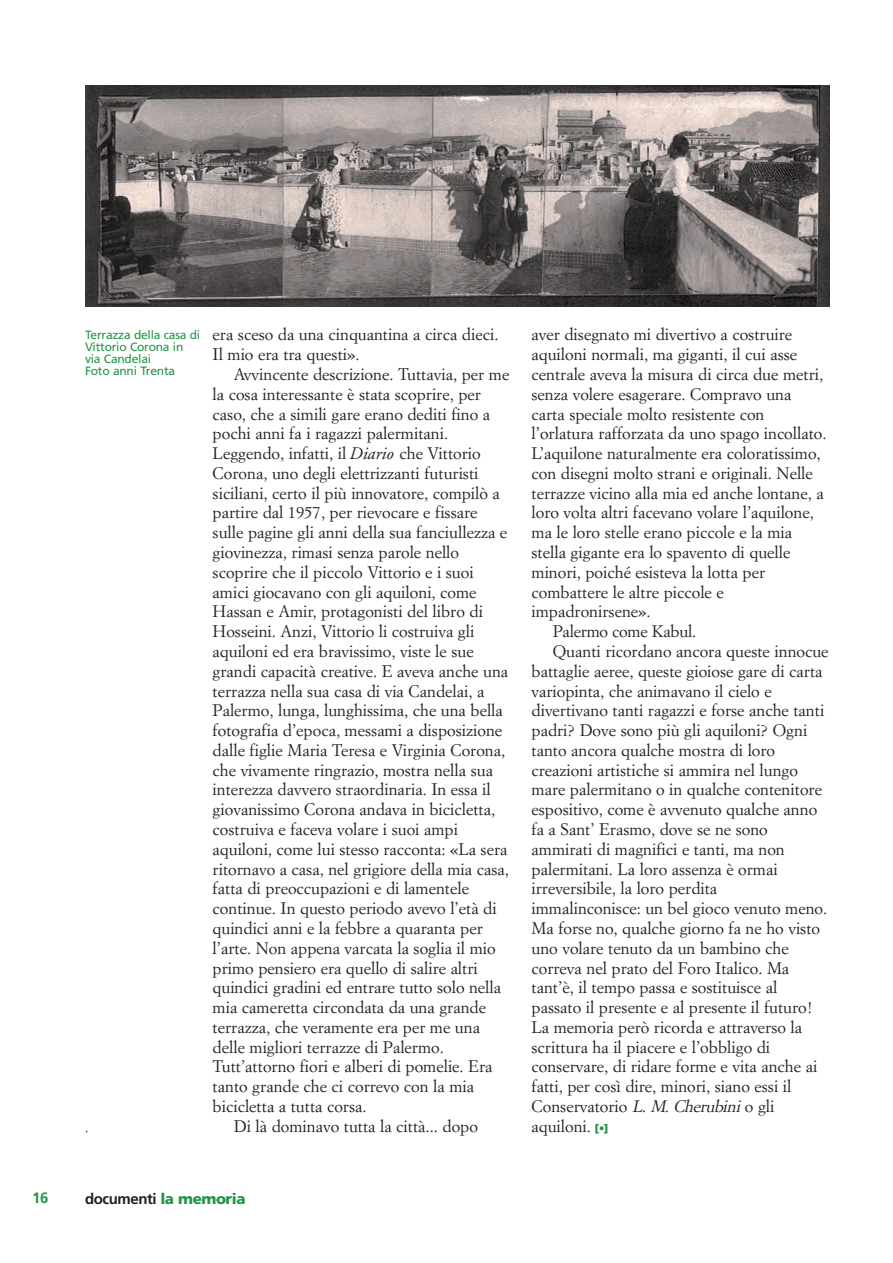
<style>
.page{position:relative;width:893px;height:1263px;background:#fff}
.page>*{position:absolute;margin:0;border:0;box-sizing:border-box;transform-origin:0 0}
.t1{font:16.5px/19.8px "Simoncini Garamond";color:#231f20}
.t2{font:700 15px "Frutiger";letter-spacing:-.03em;color:#231f20}
.t3{font:700 15px "Frutiger";color:#219546}
.t4{font:13.5px "Simoncini Garamond";color:#231f20}
.t5{font:12px/12px "Frutiger";letter-spacing:-.015em;color:#219546}
.s1{font-family:"Simoncini Garamond Uni Italic"}
.s2{font-style:italic}
.s3{font-family:"Frutiger";font-weight:900;font-size:10.5px;color:#219546}
.s4{font-weight:900;color:#219546}
</style>
<div class="page">
<img style="left:85px;top:85px;width:744px;height:222px">
<p class="t3" style="left:32px;top:1192px;width:18px">16</p>
<p class="t5" style="left:85px;top:329px;width:117px">Terrazza della casa di<br>Vittorio Corona in via Candelai<br>Foto anni Trenta</p>
<p class="t4" style="left:85px;top:1122px;width:5px">.</p>
<p class="t1" style="left:213px;top:326px;width:287px">era sceso da una cinquantina a circa dieci.<br>Il mio era tra questi».</p>
<p class="t1" style="left:234px;top:365px;width:277px">Avvincente descrizione. Tuttavia, per me</p>
<p class="t1" style="left:213px;top:385px;width:270px">la cosa interessante è stata scoprire, per</p>
<p class="t1" style="left:213px;top:405px;width:279px">caso, che a simili gare erano dediti fino a</p>
<p class="t1" style="left:213px;top:425px;width:237px">pochi anni fa i ragazzi palermitani.</p>
<p class="t1" style="left:213px;top:445px;width:270px">Leggendo, infatti, il <span class="s1">Diario</span> che Vittorio</p>
<p class="t1" style="left:213px;top:464px;width:267px">Corona, uno degli elettrizzanti futuristi</p>
<p class="t1" style="left:213px;top:484px;width:289px">siciliani, certo il più innovatore, compilò a</p>
<p class="t1" style="left:213px;top:504px;width:266px">partire dal 1957, per rievocare e fissare</p>
<p class="t1" style="left:213px;top:524px;width:296px">sulle pagine gli anni della sua fanciullezza e</p>
<p class="t1" style="left:213px;top:543px;width:248px">giovinezza, rimasi senza parole nello</p>
<p class="t1" style="left:213px;top:563px;width:263px">scoprire che il piccolo Vittorio e i suoi</p>
<p class="t1" style="left:213px;top:583px;width:265px">amici giocavano con gli aquiloni, come</p>
<p class="t1" style="left:213px;top:603px;width:272px">Hassan e Amir, protagonisti del libro di</p>
<p class="t1" style="left:213px;top:623px;width:263px">Hosseini. Anzi, Vittorio li costruiva gli</p>
<p class="t1" style="left:213px;top:642px;width:263px">aquiloni ed era bravissimo, viste le sue</p>
<p class="t1" style="left:213px;top:662px;width:297px">grandi capacità creative. E aveva anche una</p>
<p class="t1" style="left:213px;top:682px;width:273px">terrazza nella sua casa di via Candelai, a</p>
<p class="t1" style="left:213px;top:702px;width:292px">Palermo, lunga, lunghissima, che una bella</p>
<p class="t1" style="left:213px;top:722px;width:291px">fotografia d’epoca, messami a disposizione</p>
<p class="t1" style="left:213px;top:741px;width:294px">dalle figlie Maria Teresa e Virginia Corona,</p>
<p class="t1" style="left:213px;top:761px;width:282px">che vivamente ringrazio, mostra nella sua</p>
<p class="t1" style="left:213px;top:781px;width:280px">interezza davvero straordinaria. In essa il</p>
<p class="t1" style="left:213px;top:801px;width:284px">giovanissimo Corona andava in bicicletta,</p>
<p class="t1" style="left:213px;top:820px;width:247px">costruiva e faceva volare i suoi ampi</p>
<p class="t1" style="left:213px;top:840px;width:296px">aquiloni, come lui stesso racconta: «La sera</p>
<p class="t1" style="left:213px;top:860px;width:298px">ritornavo a casa, nel grigiore della mia casa,</p>
<p class="t1" style="left:213px;top:880px;width:258px">fatta di preoccupazioni e di lamentele</p>
<p class="t1" style="left:213px;top:900px;width:286px">continue. In questo periodo avevo l’età di</p>
<p class="t1" style="left:213px;top:919px;width:272px">quindici anni e la febbre a quaranta per</p>
<p class="t1" style="left:213px;top:939px;width:285px">l’arte. Non appena varcata la soglia il mio</p>
<p class="t1" style="left:213px;top:959px;width:267px">primo pensiero era quello di salire altri</p>
<p class="t1" style="left:213px;top:979px;width:290px">quindici gradini ed entrare tutto solo nella</p>
<p class="t1" style="left:213px;top:999px;width:275px">mia cameretta circondata da una grande</p>
<p class="t1" style="left:213px;top:1018px;width:269px">terrazza, che veramente era per me una</p>
<p class="t1" style="left:213px;top:1038px;width:233px">delle migliori terrazze di Palermo.</p>
<p class="t1" style="left:213px;top:1058px;width:281px">Tutt’attorno fiori e alberi di pomelie. Era</p>
<p class="t1" style="left:213px;top:1078px;width:263px">tanto grande che ci correvo con la mia</p>
<p class="t1" style="left:213px;top:1097px;width:156px">bicicletta a tutta corsa.</p>
<p class="t1" style="left:234px;top:1117px;width:246px">Di là dominavo tutta la città... dopo</p>
<p class="t1" style="left:531px;top:326px;width:262px">aver disegnato mi divertivo a costruire</p>
<p class="t1" style="left:531px;top:346px;width:267px">aquiloni normali, ma giganti, il cui asse</p>
<p class="t1" style="left:531px;top:365px;width:293px">centrale aveva la misura di circa due metri,</p>
<p class="t1" style="left:531px;top:385px;width:261px">senza volere esagerare. Compravo una</p>
<p class="t1" style="left:531px;top:405px;width:234px">carta speciale molto resistente con</p>
<p class="t1" style="left:531px;top:425px;width:297px">l’orlatura rafforzata da uno spago incollato.</p>
<p class="t1" style="left:531px;top:445px;width:291px">L’aquilone naturalmente era coloratissimo,</p>
<p class="t1" style="left:531px;top:464px;width:283px">con disegni molto strani e originali. Nelle</p>
<p class="t1" style="left:531px;top:484px;width:294px">terrazze vicino alla mia ed anche lontane, a</p>
<p class="t1" style="left:531px;top:504px;width:284px">loro volta altri facevano volare l’aquilone,</p>
<p class="t1" style="left:531px;top:524px;width:262px">ma le loro stelle erano piccole e la mia</p>
<p class="t1" style="left:531px;top:544px;width:260px">stella gigante era lo spavento di quelle</p>
<p class="t1" style="left:531px;top:563px;width:235px">minori, poiché esisteva la lotta per</p>
<p class="t1" style="left:531px;top:583px;width:194px">combattere le altre piccole e</p>
<p class="t1" style="left:531px;top:603px;width:121px">impadronirsene».</p>
<p class="t1" style="left:553px;top:623px;width:145px">Palermo come Kabul.</p>
<p class="t1" style="left:553px;top:642px;width:277px">Quanti ricordano ancora queste innocue</p>
<p class="t1" style="left:531px;top:662px;width:292px">battaglie aeree, queste gioiose gare di carta</p>
<p class="t1" style="left:531px;top:682px;width:242px">variopinta, che animavano il cielo e</p>
<p class="t1" style="left:531px;top:702px;width:294px">divertivano tanti ragazzi e forse anche tanti</p>
<p class="t1" style="left:531px;top:722px;width:277px">padri? Dove sono più gli aquiloni? Ogni</p>
<p class="t1" style="left:531px;top:741px;width:245px">tanto ancora qualche mostra di loro</p>
<p class="t1" style="left:531px;top:761px;width:268px">creazioni artistiche si ammira nel lungo</p>
<p class="t1" style="left:531px;top:781px;width:292px">mare palermitano o in qualche contenitore</p>
<p class="t1" style="left:531px;top:801px;width:287px">espositivo, come è avvenuto qualche anno</p>
<p class="t1" style="left:531px;top:820px;width:238px">fa a Sant’ Erasmo, dove se ne sono</p>
<p class="t1" style="left:531px;top:840px;width:255px">ammirati di magnifici e tanti, ma non</p>
<p class="t1" style="left:531px;top:860px;width:248px">palermitani. La loro assenza è ormai</p>
<p class="t1" style="left:531px;top:880px;width:187px">irreversibile, la loro perdita</p>
<p class="t1" style="left:531px;top:900px;width:297px">immalinconisce: un bel gioco venuto meno.</p>
<p class="t1" style="left:531px;top:919px;width:290px">Ma forse no, qualche giorno fa ne ho visto</p>
<p class="t1" style="left:531px;top:939px;width:259px">uno volare tenuto da un bambino che</p>
<p class="t1" style="left:531px;top:959px;width:259px">correva nel prato del Foro Italico. Ma</p>
<p class="t1" style="left:531px;top:979px;width:247px">tant’è, il tempo passa e sostituisce al</p>
<p class="t1" style="left:531px;top:999px;width:283px">passato il presente e al presente il futuro!</p>
<p class="t1" style="left:531px;top:1018px;width:272px">La memoria però ricorda e attraverso la</p>
<p class="t1" style="left:531px;top:1038px;width:240px">scrittura ha il piacere e l’obbligo di</p>
<p class="t1" style="left:531px;top:1058px;width:287px">conservare, di ridare forme e vita anche ai</p>
<p class="t1" style="left:531px;top:1078px;width:261px">fatti, per così dire, minori, siano essi il</p>
<p class="t1" style="left:531px;top:1097px;width:245px">Conservatorio <span class="s2">L. M. Cherubini</span>o gli</p>
<p class="t1" style="left:532px;top:1117px;width:78px">aquiloni. <span class="s3">[•]</span></p>
<p class="t2" style="left:85px;top:1192px;width:162px">documenti <span class="s4">la memoria</span></p>
</div>
